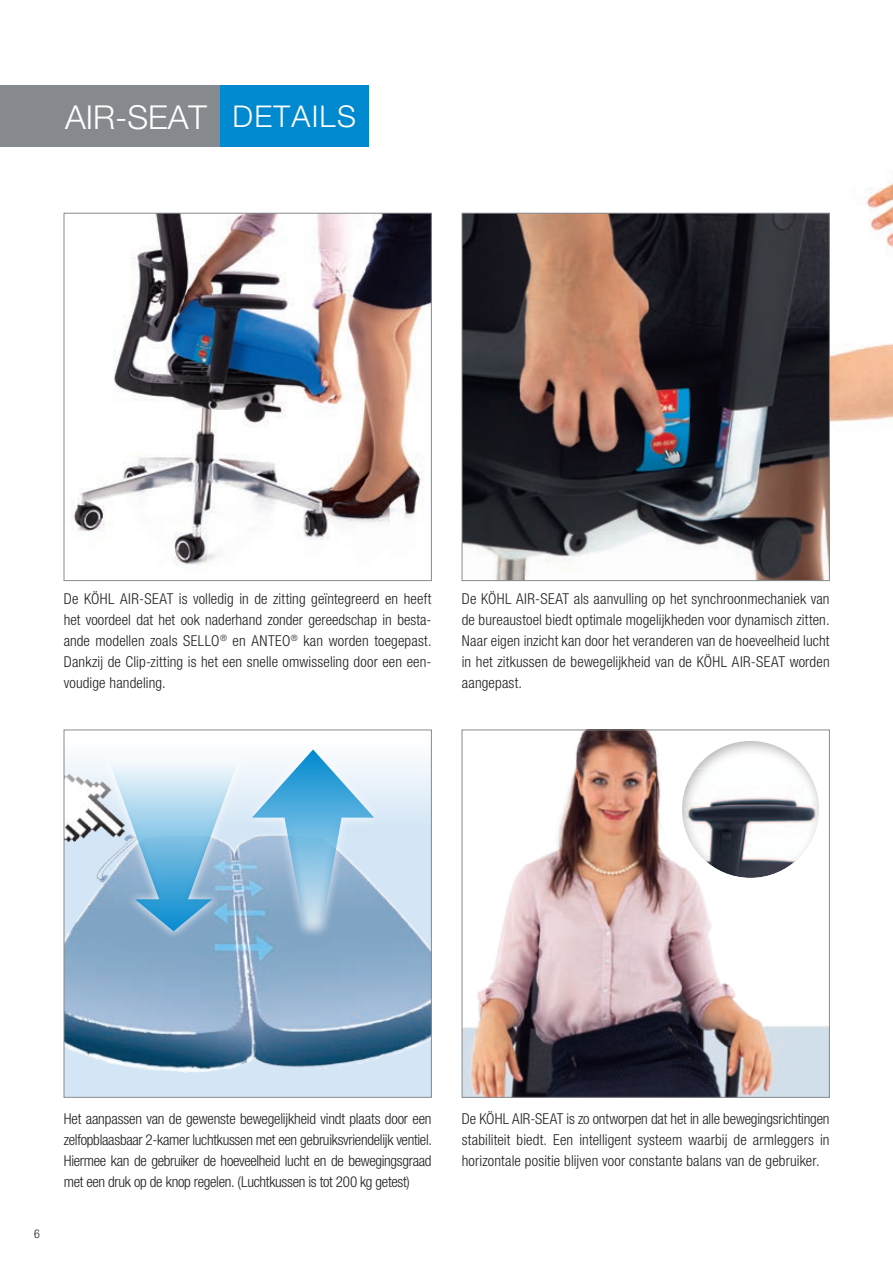
<style>
.page{position:relative;width:893px;height:1263px;background:#fff}
.page>*{position:absolute;margin:0;border:0;box-sizing:border-box;transform-origin:0 0}
.t1{font:300 33px "Helvetica Neue LT";color:#fff}
.t2{font:300 30px "Helvetica Neue LT";letter-spacing:.045em;color:#fff}
.t3{font:300 condensed 15px/21px "Helvetica Neue LT";letter-spacing:.01em;color:#231f20;text-align:justify}
.t4{font:300 condensed 12px "Helvetica Neue LT";color:#231f20}
</style>
<div class="page">
<img style="left:819px;top:171px;width:74px;height:927px">
<img style="left:72px;top:215px;width:358px;height:351px">
<div style="left:64px;top:213px;width:368px;height:368px;border:1px solid #868a8e"></div>
<div style="left:220px;top:85px;width:149px;height:61px;background:#0089cf"></div>
<div style="left:0;top:85px;width:220px;height:61px;background:#868a8e"></div>
<img style="left:464px;top:215px;width:364px;height:364px">
<div style="left:462px;top:213px;width:368px;height:368px;border:1px solid #868a8e"></div>
<img style="left:464px;top:732px;width:364px;height:363px">
<div style="left:462px;top:730px;width:368px;height:367px;border:1px solid #868a8e"></div>
<div style="left:679px;top:739px;width:141px;height:140px;background:#231f20;opacity:.35"></div>
<img style="left:66px;top:761px;width:364px;height:334px">
<div style="left:99px;top:749px;width:149px;height:191px;background:#fff;opacity:.75"></div>
<svg style="left:108px;top:759px;width:131px;height:172px;background:#a0c8e2"></svg>
<div style="left:244px;top:741px;width:138px;height:197px;background:#fff;opacity:.75"></div>
<svg style="left:252px;top:749px;width:122px;height:179px;background:#99c5e1"></svg>
<div style="left:64px;top:730px;width:368px;height:367px;border:1px solid #868a8e"></div>
<h1 class="t1" style="left:65px;top:97px;width:84px">AI R-SEAT</h1>
<h2 class="t2" style="left:232px;top:98px;width:125px">DETAILS</h2>
<p class="t3" style="left:64px;top:588px;width:369px">De KÖHL AIR-SEAT is volledig in de zitting geïntegreerd en heeft het voordeel dat het ook naderhand zonder gereedschap in besta&shy;ande modellen zoals SELLO<sup>®</sup> en ANTEO<sup>®</sup> kan worden toegepast.<br>Dankzij de Clip-zitting is het een snelle omwisseling door een een&shy;voudige handeling.</p>
<p class="t3" style="left:462px;top:588px;width:369px">De KÖHL AIR-SEAT als aanvulling op het synchroonmechaniek van de bureaustoel biedt optimale mogelijkheden voor dynamisch zitten.<br>Naar eigen inzicht kan door het veranderen van de hoeveelheid lucht in het zitkussen de bewegelijkheid van de KÖHL AIR-SEAT worden aangepast.</p>
<p class="t4" style="left:34px;top:1227px;width:7px">6</p>
<p class="t3" style="left:64px;top:1108px;width:370px">Het aanpassen van de gewenste bewegelijkheid vindt plaats door een zelfopblaasbaar 2-kamer luchtkussen met een gebruiksvriendelijk ventiel.<br>Hiermee kan de gebruiker de hoeveelheid lucht en de bewegingsgraad met een druk op de knop regelen. (Luchtkussen is tot 200 kg getest)</p>
<p class="t3" style="left:462px;top:1108px;width:369px">De KÖHL AIR-SEAT is zo ontworpen dat het in alle bewegingsrichtingen stabiliteit biedt. Een intelligent systeem waarbij de armleggers in horizontale positie blijven voor constante balans van de gebruiker.</p>
</div>
